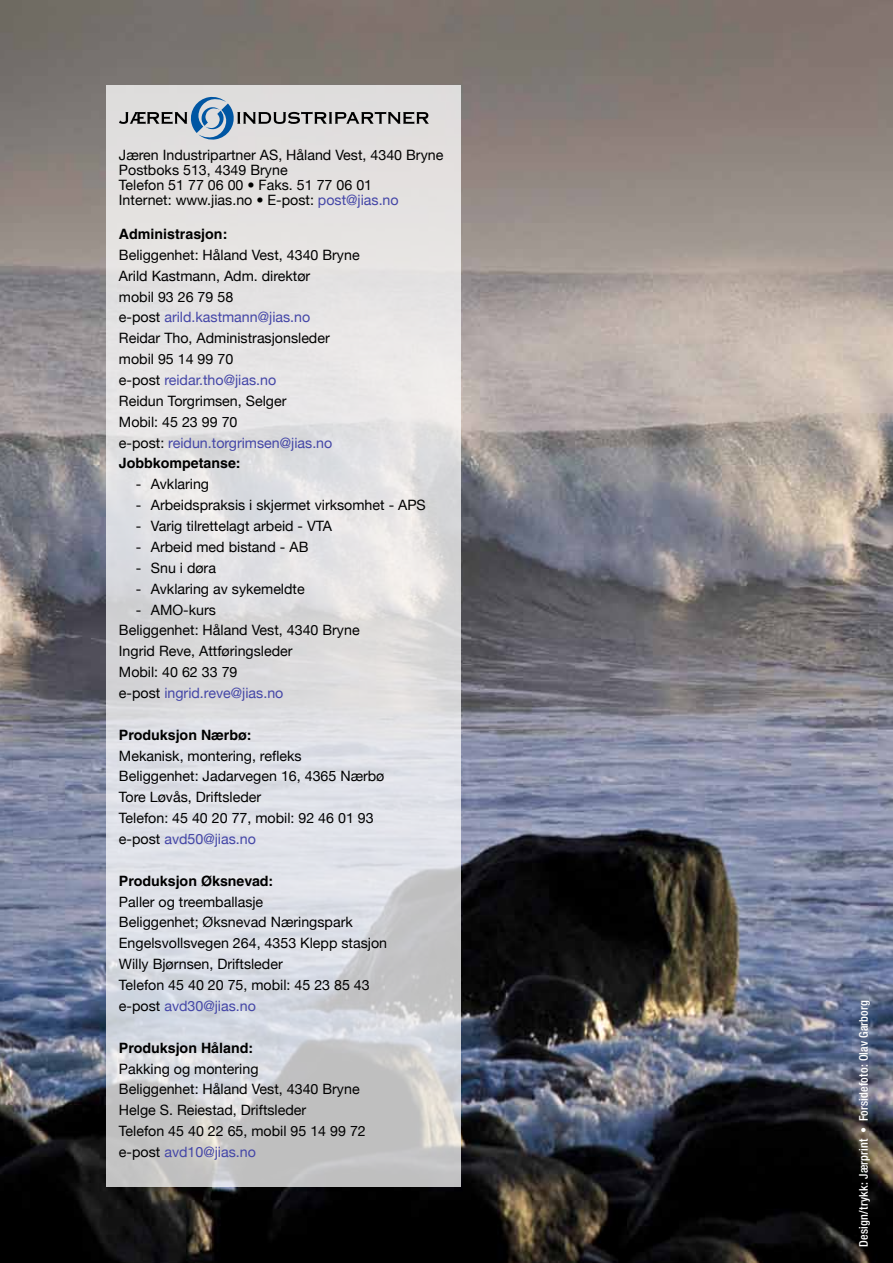
<style>
.page{position:relative;width:893px;height:1263px;background:#fff}
.page>*{position:absolute;margin:0;border:0;box-sizing:border-box;transform-origin:0 0}
.t1{font:14.25px/20.9px "Helvetica Neue";color:#000}
.t2{font:700 14.25px "Helvetica";color:#000}
.t3{font:500 condensed 12px "Helvetica Neue";letter-spacing:.015em;color:#fff}
.s1{color:#4446a7}
</style>
<div class="page">
<img style="left:0;top:0;width:893px;height:1263px">
<svg style="left:106px;top:85px;width:355px;height:1101px;background:#dcdbde"></svg>
<svg style="left:119px;top:97px;width:310px;height:43px;background:#bdc0c4"></svg>
<p class="t1" style="left:119px;top:147px;width:326px;line-height:15px">Jæren Industripartner AS, Håland Vest, 4340 Bryne Postboks 513, 4349 Bryne<br>Telefon 51 77 06 00 • Faks. 51 77 06 01<br>Internet: www.jias.no • E-post: <span class="s1">post@jias.no</span></p>
<p class="t2" style="left:119px;top:225px;width:110px">Administrasjon:</p>
<p class="t1" style="left:119px;top:244px;width:242px">Beliggenhet: Håland Vest, 4340 Bryne<br>Arild Kastmann, Adm. direktør<br>mobil 93 26 79 58<br>e-post <span class="s1">arild.kastmann@jias.no<br></span>Reidar Tho, Administrasjonsleder mobil 95 14 99 70<br>e-post <span class="s1">reidar.tho@jias.no<br></span>Reidun Torgrimsen, Selger<br>Mobil: 45 23 99 70<br>e-post: <span class="s1">reidun.torgrimsen@jias.no</span></p>
<p class="t2" style="left:119px;top:455px;width:123px">Jobbkompetanse:</p>
<p class="t1" style="left:136px;top:474px;width:75px">- Avklaring</p>
<p class="t1" style="left:136px;top:494px;width:291px">- Arbeidspraksis i skjermet virksomhet - APS</p>
<p class="t1" style="left:136px;top:515px;width:197px">- Varig tilrettelagt arbeid - VTA</p>
<p class="t1" style="left:136px;top:536px;width:174px">- Arbeid med bistand - AB</p>
<p class="t1" style="left:136px;top:557px;width:82px">- Snu i døra</p>
<p class="t1" style="left:136px;top:578px;width:170px">- Avklaring av sykemeldte</p>
<p class="t1" style="left:119px;top:599px;width:242px;text-indent:17px">- AMO-kurs<br>Beliggenhet: Håland Vest, 4340 Bryne<br>Ingrid Reve, Attføringsleder<br>Mobil: 40 62 33 79<br>e-post <span class="s1">ingrid.reve@jias.no</span></p>
<p class="t2" style="left:119px;top:726px;width:134px">Produksjon Nærbø:</p>
<p class="t1" style="left:119px;top:745px;width:267px">Mekanisk, montering, refleks<br>Beliggenhet: Jadarvegen 16, 4365 Nærbø<br>Tore Løvås, Driftsleder<br>Telefon: 45 40 20 77, mobil: 92 46 01 93 e-post <span class="s1">avd50@jias.no</span></p>
<p class="t2" style="left:119px;top:872px;width:156px">Produksjon Øksnevad:</p>
<p class="t1" style="left:119px;top:891px;width:270px">Paller og treemballasje<br>Beliggenhet; Øksnevad Næringspark<br>Engelsvollsvegen 264, 4353 Klepp stasjon<br>Willy Bjørnsen, Driftsleder<br>Telefon 45 40 20 75, mobil: 45 23 85 43 e-post <span class="s1">avd30@jias.no</span></p>
<p class="t2" style="left:119px;top:1039px;width:136px">Produksjon Håland:</p>
<p class="t1" style="left:119px;top:1058px;width:248px">Pakking og montering<br>Beliggenhet: Håland Vest, 4340 Bryne<br>Helge S. Reiestad, Driftsleder<br>Telefon 45 40 22 65, mobil 95 14 99 72 e-post <span class="s1">avd10@jias.no</span></p>
<p class="t3" style="left:856px;top:1246px;width:248px;rotate:-90deg">Design/trykk: Jærprint • Forsidefoto: Olav Garborg</p>
</div>
